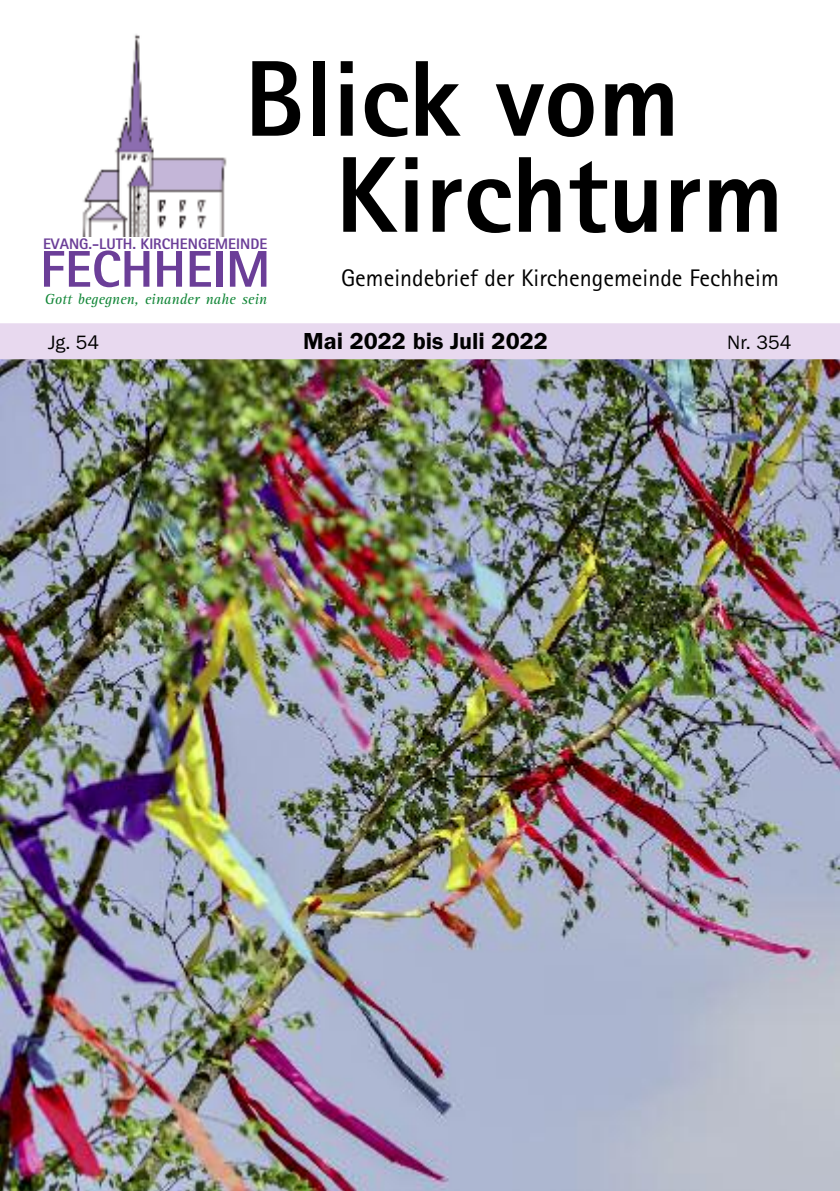
<style>
.page{position:relative;width:840px;height:1191px;background:#fff}
.page>*{position:absolute;margin:0;border:0;box-sizing:border-box;transform-origin:0 0}
.t1{font:800 108px/96px "Agfa Rotis Sans Serif";color:#000}
.t2{font:800 51.6px "Agfa Rotis Sans Serif";color:#6b3e98}
.t3{font:24px "Agfa Rotis Sans Serif";color:#000}
.t4{font:600 24px "Franklin Gothic";color:#000}
.t5{font:20px "Franklin Gothic";color:#000}
.t6{font:italic 15.2px "Agfa Rotis Serif";color:#118637}
.t7{font:800 15.2px "Agfa Rotis Sans Serif";color:#6b3e98}
</style>
<div class="page">
<img style="left:0;top:359px;width:839px;height:832px">
<div style="left:0;top:323px;width:839px;height:36px;background:#e8d9ef"></div>
<img style="left:82px;top:34px;width:145px;height:203px">
<h1 class="t1" style="left:335px;top:50px;width:450px;text-indent:-91px">Blick vom<br>Kirchturm</h1>
<p class="t3" style="left:341px;top:264px;width:439px">Gemeindebrief der Kirchengemeinde Fechheim</p>
<p class="t7" style="left:43px;top:238px;width:226px">EVANG.-LUTH. KIRCHENGEMEINDE</p>
<h2 class="t2" style="left:40px;top:251px;width:231px">FECHHEIM</h2>
<p class="t6" style="left:45px;top:289px;width:224px">Gott begegnen, einander nahe sein</p>
<p class="t5" style="left:48px;top:330px;width:53px">Jg. 54</p>
<p class="t4" style="left:303px;top:327px;width:246px">Mai 2022 bis Juli 2022</p>
<p class="t5" style="left:726px;top:330px;width:66px">Nr. 354</p>
</div>
